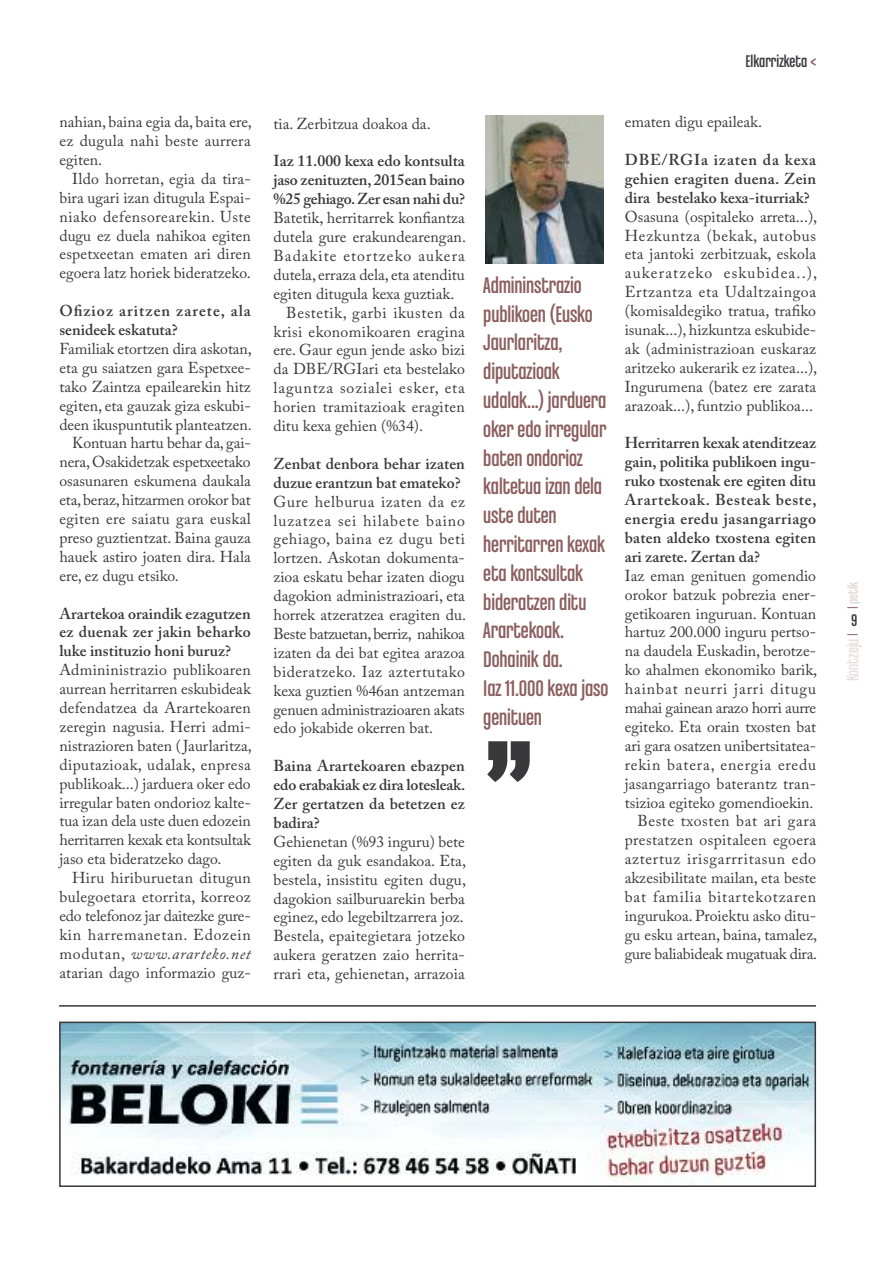
<style>
.page{position:relative;width:893px;height:1263px;background:#fff}
.page>*{position:absolute;margin:0;border:0;box-sizing:border-box;transform-origin:0 0}
.t1{font:700 172.5px "tes";color:#39383a}
.t2{font:24px/28.8px "Chalet Comprime Cologne Eighty";letter-spacing:-.005em;color:#8b5e5f}
.t3{font:18px "Chalet Comprime Cologne Eighty";color:#39383a}
.t4{font:18px "Chalet Comprime Cologne Eighty";color:#e8dfdf}
.t5{font:15.75px/18.9px "Adobe Caslon Pro";color:#39383a;text-align:justify}
.t6{font:600 15.75px/18.9px "Adobe Caslon Pro";letter-spacing:.005em;color:#39383a;text-align:justify}
.t7{font:15.75px "Adobe Caslon Pro";letter-spacing:.02em;color:#39383a}
.t8{font:600 15.75px/18.9px "Adobe Caslon Pro";letter-spacing:.065em;color:#39383a}
.t9{font:15.75px "Adobe Caslon Pro";letter-spacing:.055em;color:#39383a}
.t10{font:15.75px "Adobe Caslon Pro";letter-spacing:.065em;color:#39383a}
.t11{font:15.75px "Adobe Caslon Pro";letter-spacing:.04em;color:#39383a}
.t12{font:15px "Chalet Comprime Cologne Eighty";color:#e2d7d7}
.s1{font-style:italic}
.s2{color:#8b5e5f}
.s3{font-size:15px;color:#8b5e5f}
</style>
<div class="page">
<img style="left:62px;top:1024px;width:751px;height:160px">
<div style="left:59px;top:1021px;width:757px;height:166px;border:2px solid #39383a"></div>
<hr style="left:59px;top:1005px;width:757px;height:2px;background:#39383a">
<img style="left:486px;top:116px;width:118px;height:148px">
<p class="t5" style="left:59px;top:114px;width:194px">nahian, baina egia da, baita ere, ez dugula nahi beste aurrera egiten.</p>
<p class="t5" style="left:59px;top:171px;width:193px;text-indent:13px">Ildo horretan, egia da tira&shy;bira ugari izan ditugula Espai&shy;niako defensorearekin. Uste dugu ez duela nahikoa egiten espetxeetan ematen ari diren egoera latz horiek bideratzeko.</p>
<p class="t8" style="left:59px;top:303px;width:193px">Ofizioz aritzen zarete, ala senideek eskatuta?</p>
<p class="t5" style="left:59px;top:341px;width:194px">Familiak etortzen dira askotan,</p>
<p class="t5" style="left:59px;top:360px;width:193px">eta gu saiatzen gara Espetxee-</p>
<p class="t5" style="left:59px;top:379px;width:193px">tako Zaintza epailearekin hitz</p>
<p class="t5" style="left:59px;top:398px;width:193px">egiten, eta gauzak giza eskubi-</p>
<p class="t5" style="left:59px;top:417px;width:194px">deen ikuspuntutik planteatzen.</p>
<p class="t5" style="left:72px;top:435px;width:180px">Kontuan hartu behar da, gai-</p>
<p class="t5" style="left:59px;top:454px;width:193px">nera,Osakidetzak espetxeetako</p>
<p class="t5" style="left:59px;top:473px;width:193px">osasunaren eskumena daukala</p>
<p class="t5" style="left:59px;top:492px;width:193px">eta, beraz,hitzarmen orokor bat</p>
<p class="t7" style="left:59px;top:513px;width:193px">egiten ere saiatu gara euskal</p>
<p class="t5" style="left:59px;top:530px;width:193px">preso guztientzat. Baina gauza</p>
<p class="t5" style="left:59px;top:549px;width:193px">hauek astiro joaten dira. Hala</p>
<p class="t5" style="left:59px;top:568px;width:121px">ere, ez dugu etsiko.</p>
<p class="t6" style="left:59px;top:606px;width:193px">Arartekoa oraindik ezagutzen ez duenak zer jakin beharko luke instituzio honi buruz?</p>
<p class="t5" style="left:59px;top:662px;width:194px">Admininistrazio publikoaren aurrean herritarren eskubideak defendatzea da Arartekoaren zeregin nagusia. Herri admi&shy;nistrazioren baten (Jaurlaritza, diputazioak, udalak, enpresa publikoak...) jarduera oker edo irregular baten ondorioz kalte&shy;tua izan dela uste duen edozein herritarren kexak eta kontsultak jaso eta bideratzeko dago.</p>
<p class="t5" style="left:59px;top:870px;width:193px;text-indent:13px">Hiru hiriburuetan ditugun bulegoetara etorrita, korreoz edo telefonoz jar daitezke gure&shy;kin harremanetan. Edozein modutan, <span class="s1">www.ararteko.net </span>atarian dago informazio guz-</p>
<p class="t3" style="left:746px;top:51px;width:72px">Elkarrizketa <span class="s2">&lt;</span></p>
<p class="t5" style="left:274px;top:116px;width:159px">tia. Zerbitzua doakoa da.</p>
<p class="t6" style="left:274px;top:153px;width:193px">Iaz 11.000 kexa edo kontsulta jaso zenituzten, 2015ean baino %25 gehiago.Zer esan nahi du?</p>
<p class="t5" style="left:274px;top:210px;width:193px">Batetik, herritarrek konfiantza</p>
<p class="t5" style="left:274px;top:229px;width:194px">dutela gure erakundearengan.</p>
<p class="t10" style="left:274px;top:250px;width:193px">Badakite etortzeko aukera</p>
<p class="t5" style="left:274px;top:267px;width:193px">dutela, erraza dela, eta atenditu</p>
<p class="t5" style="left:274px;top:286px;width:182px">egiten ditugula kexa guztiak.</p>
<p class="t11" style="left:286px;top:306px;width:180px">Bestetik, garbi ikusten da</p>
<p class="t7" style="left:274px;top:325px;width:193px">krisi ekonomikoaren eragina</p>
<p class="t5" style="left:274px;top:342px;width:193px">ere. Gaur egun jende asko bizi</p>
<p class="t5" style="left:274px;top:361px;width:193px">da DBE/RGIari eta bestelako</p>
<p class="t9" style="left:274px;top:382px;width:193px">laguntza sozialei esker, eta</p>
<p class="t7" style="left:274px;top:401px;width:193px">horien tramitazioak eragiten</p>
<p class="t5" style="left:274px;top:418px;width:151px">ditu kexa gehien (%34).</p>
<p class="t6" style="left:274px;top:456px;width:193px">Zenbat denbora behar izaten duzue erantzun bat emateko?</p>
<p class="t5" style="left:274px;top:494px;width:194px">Gure helburua izaten da ez luzatzea sei hilabete baino gehiago, baina ez dugu beti lortzen. Askotan dokumenta&shy;zioa eskatu behar izaten diogu dagokion administrazioari, eta horrek atzeratzea eragiten du.<br>Beste batzuetan,berriz, nahikoa izaten da dei bat egitea arazoa bideratzeko. Iaz aztertutako kexa guztien %46an antzeman genuen administrazioaren akats edo jokabide okerren bat.</p>
<p class="t6" style="left:274px;top:758px;width:193px">Baina Arartekoaren ebazpen edo erabakiak ez dira lotesleak.<br>Zer gertatzen da betetzen ez badira?</p>
<p class="t5" style="left:274px;top:834px;width:194px;text-align:left">Gehienetan (%93 inguru) bete egiten da guk esandakoa. Eta, bestela, insistitu egiten dugu, dagokion sailburuarekin berba eginez, edo legebiltzarrera joz.<br>Bestela, epaitegietara jotzeko aukera geratzen zaio herrita&shy;rrari eta, gehienetan, arrazoia</p>
<p class="t2" style="left:483px;top:270px;width:127px">Admininstrazio publikoen (Eusko<br>Jaurlaritza, diputazioak udalak...) jarduera oker edo irregular baten ondorioz kaltetua izan dela uste duten herritarren kexak eta kontsultak bideratzen ditu<br>Arartekoak.<br>Dohainik da.<br>Iaz 11.000 kexa jaso genituen</p>
<h1 class="t1" style="left:485px;top:695px;width:49px">”</h1>
<p class="t5" style="left:625px;top:114px;width:139px">ematen digu epaileak.</p>
<p class="t6" style="left:625px;top:152px;width:193px">DBE/RGIa izaten da kexa gehien eragiten duena. Zein dira bestelako kexa-iturriak?</p>
<p class="t5" style="left:625px;top:209px;width:194px">Osasuna (ospitaleko arreta...), Hezkuntza (bekak, autobus eta jantoki zerbitzuak, eskola aukeratzeko eskubidea..), Ertzantza eta Udaltzaingoa (komisaldegiko tratua, trafiko isunak...), hizkuntza eskubide&shy;ak (administrazioan euskaraz aritzeko aukerarik ez izatea...), Ingurumena (batez ere zarata arazoak...), funtzio publikoa...</p>
<p class="t6" style="left:625px;top:435px;width:193px">Herritarren kexak atenditzeaz gain, politika publikoen ingu&shy;ruko txostenak ere egiten ditu Arartekoak. Besteak beste, energia eredu jasangarriago baten aldeko txostena egiten ari zarete. Zertan da?</p>
<p class="t5" style="left:625px;top:568px;width:194px;text-align:right">Iaz eman genituen gomendio orokor batzuk pobrezia ener&shy;getikoaren inguruan. Kontuan hartuz 200.000 inguru pertso&shy;na daudela Euskadin, berotze&shy;ko ahalmen ekonomiko barik, hainbat neurri jarri ditugu mahai gainean arazo horri aurre egiteko. Eta orain txosten bat ari gara osatzen unibertsitatea&shy;rekin batera, energia eredu jasangarriago baterantz tran&shy;tsizioa egiteko gomendioekin.<br>Beste txosten bat ari gara prestatzen ospitaleen egoera aztertuz irisgarrritasun edo akzesibilitate mailan, eta beste bat familia bitartekotzaren ingurukoa. Proiektu asko ditu&shy;gu esku artean, baina, tamalez, gure baliabideak mugatuak dira.</p>
<p class="t12" style="left:844px;top:609px;width:29px;rotate:-90deg"><span class="s2">|</span> petik</p>
<p class="t3" style="left:851px;top:609px;width:8px">9</p>
<p class="t4" style="left:842px;top:681px;width:50px;rotate:-90deg">Kontzeju <span class="s3">|</span></p>
</div>
